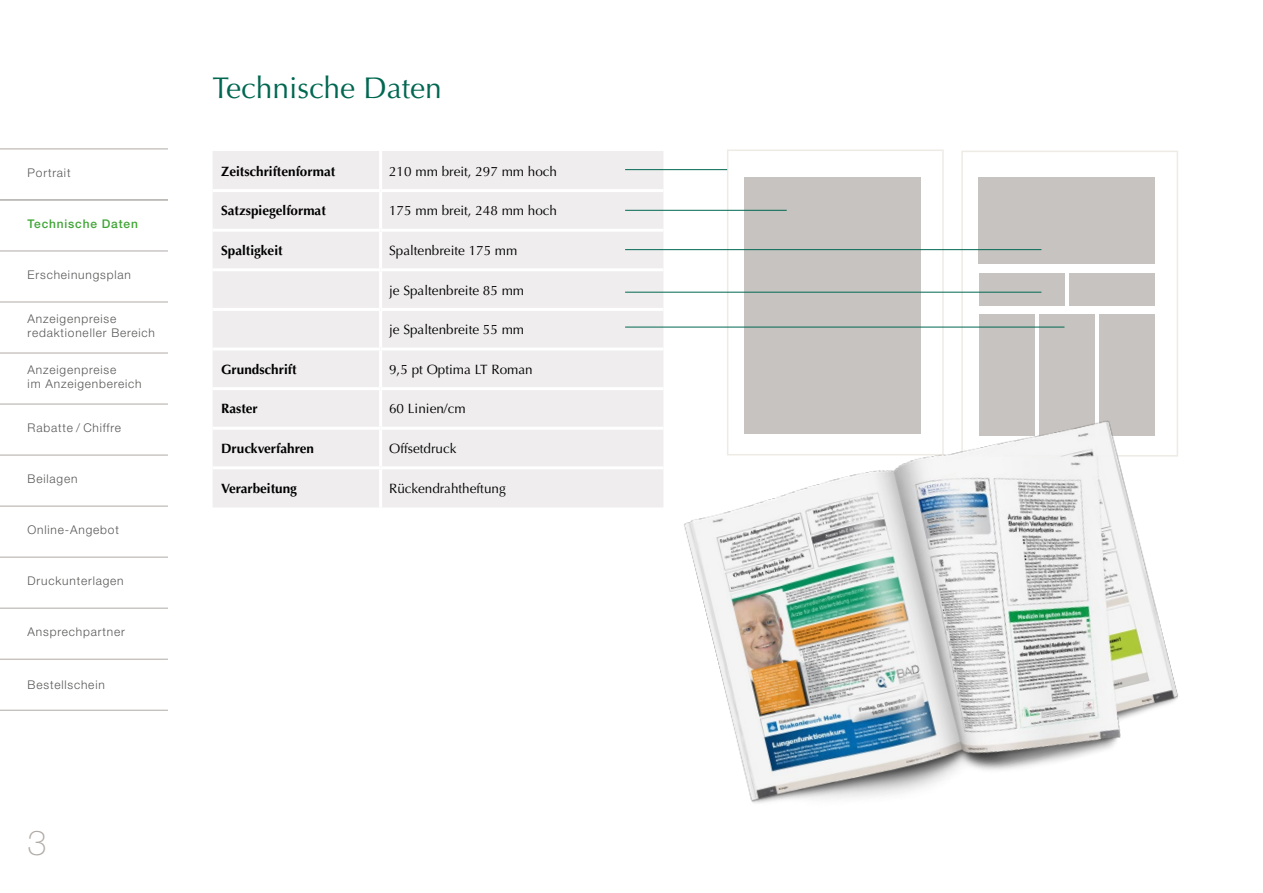
<style>
.page{position:relative;width:1263px;height:893px;background:#fff}
.page>*{position:absolute;margin:0;border:0;box-sizing:border-box;transform-origin:0 0}
.t1{font:100 34.5px "Helvetica Neue LT Std";color:#b0aaa7}
.t2{font:30px "Optima LT";color:#006751}
.t3{font:13.5px "Optima LT";color:#000}
.t4{font:700 13.5px "Optima LT";color:#000}
.t5{font:300 12px/14.4px "Helvetica Neue LT Std";letter-spacing:.07em;color:#575756}
.t6{font:500 12px "Helvetica Neue LT Std";letter-spacing:.07em;color:#3fa535}
</style>
<div class="page">
<hr style="left:0;top:200px;width:168px;height:1px;background:#b0aaa7">
<hr style="left:0;top:149px;width:168px;height:1px;background:#b0aaa7">
<hr style="left:0;top:251px;width:168px;height:1px;background:#b0aaa7">
<hr style="left:0;top:302px;width:168px;height:1px;background:#b0aaa7">
<hr style="left:0;top:353px;width:168px;height:1px;background:#b0aaa7">
<hr style="left:0;top:404px;width:168px;height:1px;background:#b0aaa7">
<hr style="left:0;top:455px;width:168px;height:1px;background:#b0aaa7">
<hr style="left:0;top:608px;width:168px;height:1px;background:#b0aaa7">
<hr style="left:0;top:506px;width:168px;height:1px;background:#b0aaa7">
<hr style="left:0;top:659px;width:168px;height:1px;background:#b0aaa7">
<hr style="left:0;top:557px;width:168px;height:1px;background:#b0aaa7">
<hr style="left:0;top:710px;width:168px;height:1px;background:#b0aaa7">
<div style="left:213px;top:151px;width:450px;height:356px;background:#efeded"></div>
<hr style="left:379px;top:151px;width:3px;height:38px;background:#fff">
<hr style="left:213px;top:189px;width:168px;height:3px;background:#fff">
<hr style="left:381px;top:189px;width:282px;height:3px;background:#fff">
<hr style="left:379px;top:192px;width:3px;height:37px;background:#fff">
<hr style="left:213px;top:229px;width:168px;height:3px;background:#fff">
<hr style="left:381px;top:229px;width:282px;height:3px;background:#fff">
<hr style="left:379px;top:232px;width:3px;height:36px;background:#fff">
<hr style="left:213px;top:268px;width:168px;height:3px;background:#fff">
<hr style="left:381px;top:268px;width:282px;height:3px;background:#fff">
<hr style="left:379px;top:271px;width:3px;height:37px;background:#fff">
<hr style="left:213px;top:308px;width:168px;height:3px;background:#fff">
<hr style="left:381px;top:308px;width:282px;height:3px;background:#fff">
<hr style="left:379px;top:311px;width:3px;height:36px;background:#fff">
<hr style="left:213px;top:347px;width:168px;height:3px;background:#fff">
<hr style="left:381px;top:347px;width:282px;height:3px;background:#fff">
<hr style="left:379px;top:350px;width:3px;height:37px;background:#fff">
<hr style="left:213px;top:387px;width:168px;height:3px;background:#fff">
<hr style="left:381px;top:387px;width:282px;height:3px;background:#fff">
<hr style="left:379px;top:390px;width:3px;height:37px;background:#fff">
<hr style="left:213px;top:427px;width:168px;height:3px;background:#fff">
<hr style="left:381px;top:427px;width:282px;height:3px;background:#fff">
<hr style="left:379px;top:430px;width:3px;height:36px;background:#fff">
<hr style="left:213px;top:466px;width:168px;height:3px;background:#fff">
<hr style="left:381px;top:466px;width:282px;height:3px;background:#fff">
<hr style="left:379px;top:469px;width:3px;height:38px;background:#fff">
<div style="left:727px;top:150px;width:217px;height:305px;border:2px solid #eeebe5"></div>
<div style="left:961px;top:151px;width:217px;height:306px;border:2px solid #eeebe5"></div>
<div style="left:744px;top:178px;width:176px;height:256px;background:#c7c3c0"></div>
<div style="left:979px;top:178px;width:176px;height:86px;background:#c7c3c0"></div>
<div style="left:979px;top:273px;width:85px;height:33px;background:#c7c3c0"></div>
<div style="left:1069px;top:273px;width:86px;height:33px;background:#c7c3c0"></div>
<div style="left:979px;top:314px;width:55px;height:121px;background:#c7c3c0"></div>
<div style="left:1039px;top:314px;width:56px;height:121px;background:#c7c3c0"></div>
<div style="left:1099px;top:314px;width:56px;height:121px;background:#c7c3c0"></div>
<hr style="left:625px;top:169px;width:102px;height:1px;background:#006751">
<hr style="left:625px;top:210px;width:162px;height:1px;background:#006751">
<hr style="left:625px;top:249px;width:416px;height:1px;background:#006751">
<hr style="left:625px;top:292px;width:416px;height:1px;background:#006751">
<hr style="left:625px;top:327px;width:439px;height:1px;background:#006751">
<img style="left:628px;top:364px;width:550px;height:439px">
<p class="t5" style="left:28px;top:165px;width:44px">Portrait</p>
<p class="t6" style="left:28px;top:217px;width:112px">Technische Daten</p>
<p class="t5" style="left:28px;top:267px;width:105px">Erscheinungsplan</p>
<p class="t5" style="left:28px;top:311px;width:129px">Anzeigenpreise redaktioneller Bereich</p>
<p class="t5" style="left:28px;top:362px;width:116px">Anzeigenpreise<br>im Anzeigenbereich</p>
<p class="t5" style="left:28px;top:420px;width:95px">Rabatte / Chiffre</p>
<p class="t5" style="left:28px;top:471px;width:51px">Beilagen</p>
<p class="t5" style="left:28px;top:523px;width:93px">Online-Angebot</p>
<p class="t5" style="left:28px;top:574px;width:98px">Druckunterlagen</p>
<p class="t5" style="left:28px;top:625px;width:99px">Ansprechpartner</p>
<p class="t5" style="left:28px;top:678px;width:79px">Bestellschein</p>
<h1 class="t1" style="left:28px;top:823px;width:21px">3</h1>
<h2 class="t2" style="left:213px;top:71px;width:231px">Technische Daten</h2>
<p class="t4" style="left:221px;top:163px;width:116px">Zeitschriftenformat</p>
<p class="t3" style="left:389px;top:163px;width:169px">210 mm breit, 297 mm hoch</p>
<p class="t4" style="left:221px;top:203px;width:106px">Satzspiegelformat</p>
<p class="t3" style="left:389px;top:203px;width:169px">175 mm breit, 248 mm hoch</p>
<p class="t4" style="left:221px;top:242px;width:63px">Spaltigkeit</p>
<p class="t3" style="left:389px;top:242px;width:130px">Spaltenbreite 175 mm</p>
<p class="t3" style="left:389px;top:282px;width:137px">je Spaltenbreite 85 mm</p>
<p class="t3" style="left:389px;top:322px;width:137px">je Spaltenbreite 55 mm</p>
<p class="t4" style="left:221px;top:361px;width:77px">Grundschrift</p>
<p class="t3" style="left:389px;top:361px;width:145px">9,5 pt Optima LT Roman</p>
<p class="t4" style="left:221px;top:401px;width:38px">Raster</p>
<p class="t3" style="left:389px;top:401px;width:78px">60 Linien/cm</p>
<p class="t4" style="left:221px;top:441px;width:94px">Druckverfahren</p>
<p class="t3" style="left:389px;top:441px;width:69px">Offsetdruck</p>
<p class="t4" style="left:221px;top:480px;width:77px">Verarbeitung</p>
<p class="t3" style="left:389px;top:480px;width:118px">Rückendrahtheftung</p>
</div>
